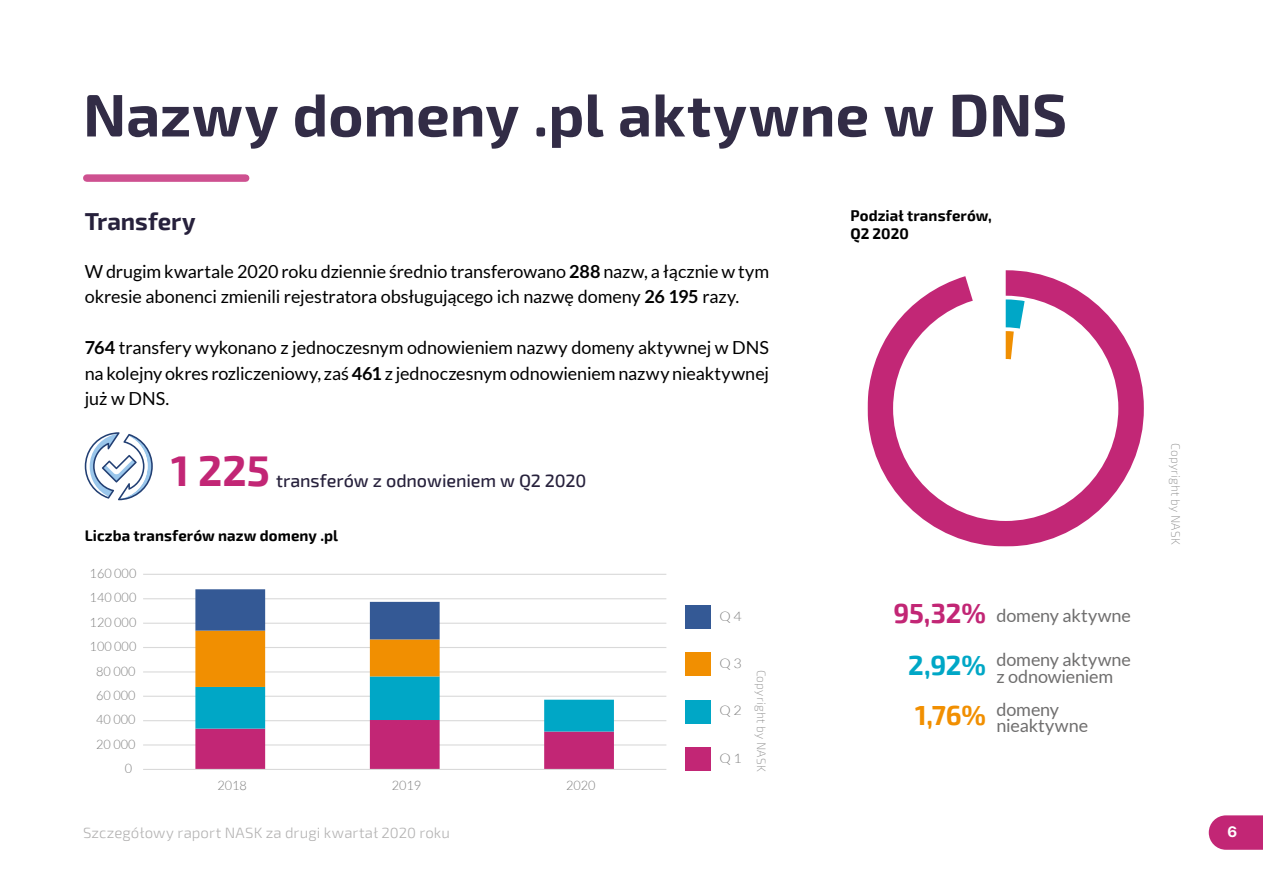
<style>
.page{position:relative;width:1263px;height:893px;background:#fff}
.page>*{position:absolute;margin:0;border:0;box-sizing:border-box;transform-origin:0 0}
.t1{font:700 60px "Exo 2";color:#322c46}
.t2{font:700 42px "Exo 2";color:#c22675}
.t3{font:700 27px "Exo 2";color:#c22675}
.t4{font:700 27px "Exo 2";color:#f18f01}
.t5{font:700 27px "Exo 2";color:#00a7c6}
.t6{font:700 24px "Exo 2";color:#27213c}
.t7{font:18px/25.5px "Lato";letter-spacing:-.005em;color:#000}
.t8{font:18px/16.5px "Lato";letter-spacing:-.005em;color:#706f6f}
.t9{font:500 18px "Exo 2";letter-spacing:-.005em;color:#27213c}
.t10{font:700 15px/18px "Exo 2";letter-spacing:.005em;color:#000}
.t11{font:300 15px "Exo 2";letter-spacing:.01em;color:#b3b2b2}
.t12{font:700 15px "SF Pro Display";color:#fff}
.t13{font:300 13.2px "Lato";color:#7f7f7f;scale:1.08 1}
.t14{font:300 12.9px "Lato";color:#7f7f7f}
.t15{font:200 12px "Exo 2";letter-spacing:.02em;color:#878787}
.s1{font-weight:700}
</style>
<div class="page">
<svg style="left:1209px;top:815px;width:54px;height:35px"></svg>
<svg style="left:867px;top:270px;width:277px;height:276px"></svg>
<svg style="left:1006px;top:299px;width:24px;height:109px"></svg>
<div style="left:87px;top:174px;width:159px;height:8px;background:#ce5190"></div>
<hr style="left:143px;top:574px;width:523px;height:1px;background:#d9d9d9">
<hr style="left:143px;top:598px;width:523px;height:1px;background:#d9d9d9">
<hr style="left:143px;top:623px;width:523px;height:1px;background:#d9d9d9">
<hr style="left:143px;top:647px;width:523px;height:1px;background:#d9d9d9">
<hr style="left:143px;top:671px;width:523px;height:1px;background:#d9d9d9">
<hr style="left:143px;top:696px;width:523px;height:1px;background:#d9d9d9">
<hr style="left:143px;top:720px;width:523px;height:1px;background:#d9d9d9">
<hr style="left:143px;top:744px;width:523px;height:1px;background:#d9d9d9">
<svg style="left:195px;top:589px;width:419px;height:180px"></svg>
<hr style="left:143px;top:769px;width:523px;height:1px;background:#d9d9d9">
<div style="left:685px;top:700px;width:25px;height:23px;background:#00a7c6"></div>
<div style="left:685px;top:747px;width:25px;height:23px;background:#c22675"></div>
<div style="left:685px;top:653px;width:25px;height:23px;background:#f18f01"></div>
<div style="left:685px;top:606px;width:25px;height:23px;background:#345995"></div>
<svg style="left:85px;top:432px;width:68px;height:68px"></svg>
<h1 class="t1" style="left:83px;top:70px;width:985px">Nazwy domeny .pl aktywne w DNS</h1>
<h3 class="t6" style="left:85px;top:203px;width:112px">Transfery</h3>
<p class="t7" style="left:85px;top:258px;width:686px">W drugim kwartale 2020 roku dziennie średnio transferowano <span class="s1">288</span> nazw, a łącznie w tym okresie abonenci zmienili rejestratora obsługującego ich nazwę domeny <span class="s1">26 195</span> razy.</p>
<p class="t7" style="left:85px;top:335px;width:686px;text-align:justify"><span class="s1">764</span> transfery wykonano z jednoczesnym odnowieniem nazwy domeny aktywnej w DNS na kolejny okres rozliczeniowy, zaś <span class="s1">461</span> z jednoczesnym odnowieniem nazwy nieaktywnej już w DNS.</p>
<h2 class="t2" style="left:171px;top:440px;width:100px">1 225</h2>
<p class="t9" style="left:276px;top:467px;width:312px">transferów z odnowieniem w Q2 2020</p>
<p class="t10" style="left:85px;top:526px;width:255px">Liczba transferów nazw domeny .pl</p>
<p class="t14" style="left:90px;top:566px;width:48px">160 000</p>
<p class="t14" style="left:90px;top:591px;width:48px">140 000</p>
<p class="t14" style="left:90px;top:615px;width:48px">120 000</p>
<p class="t14" style="left:90px;top:640px;width:48px">100 000</p>
<p class="t14" style="left:96px;top:664px;width:41px">80 000</p>
<p class="t14" style="left:96px;top:688px;width:41px">60 000</p>
<p class="t14" style="left:96px;top:713px;width:41px">40 000</p>
<p class="t14" style="left:96px;top:737px;width:41px">20 000</p>
<p class="t14" style="left:125px;top:761px;width:9px">0</p>
<p class="t14" style="left:217px;top:778px;width:31px">2018</p>
<p class="t14" style="left:392px;top:778px;width:31px">2019</p>
<p class="t14" style="left:566px;top:778px;width:31px">2020</p>
<p class="t13" style="left:719px;top:609px;width:22px">Q 4</p>
<p class="t13" style="left:719px;top:657px;width:22px">Q 3</p>
<p class="t13" style="left:719px;top:704px;width:22px">Q 2</p>
<p class="t13" style="left:719px;top:751px;width:22px">Q 1</p>
<p class="t15" style="left:769px;top:670px;width:104px;rotate:90deg">Copyright by NASK</p>
<p class="t10" style="left:850px;top:206px;width:143px">Podział transferów,<br>Q2 2020</p>
<h3 class="t3" style="left:893px;top:593px;width:94px">95,32%</h3>
<h3 class="t5" style="left:908px;top:646px;width:79px">2,92%</h3>
<h3 class="t4" style="left:915px;top:695px;width:72px">1,76%</h3>
<p class="t8" style="left:996px;top:607px;width:136px">domeny aktywne</p>
<p class="t8" style="left:996px;top:651px;width:136px">domeny aktywne z odnowieniem</p>
<p class="t8" style="left:996px;top:701px;width:93px">domeny nieaktywne</p>
<p class="t15" style="left:1183px;top:443px;width:104px;rotate:90deg">Copyright by NASK</p>
<p class="t11" style="left:83px;top:822px;width:369px">Szczegółowy raport NASK za drugi kwartał 2020 roku</p>
<p class="t12" style="left:1227px;top:821px;width:11px">6</p>
</div>
